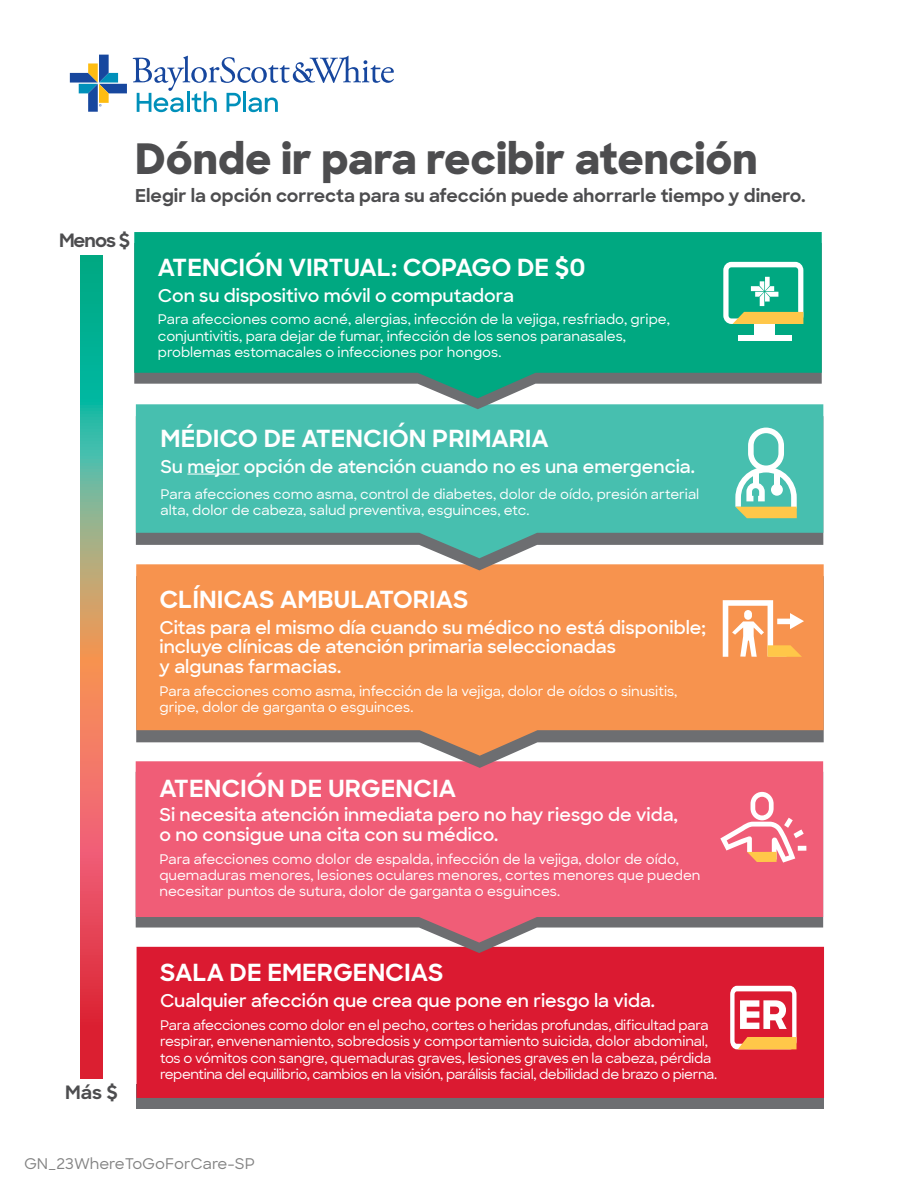
<style>
.page{position:relative;width:918px;height:1188px;background:#fff}
.page>*{position:absolute;margin:0;border:0;box-sizing:border-box;transform-origin:0 0}
.t1{font:800 42px "Sharp Sans";color:#4d4d4f}
.t2{font:700 24px "Sharp Sans";color:#fff}
.t3{font:700 18.75px "Sharp Sans";letter-spacing:-.05em;color:#4d4d4f}
.t4{font:600 18px "Sharp Sans";color:#fff}
.t5{font:700 18px "Sharp Sans";color:#4d4d4f}
.t6{font:500 15px "Sharp Sans";color:#000}
.t7{font:500 13.5px/16.2px "Sharp Sans";letter-spacing:-.005em;color:#fff}
</style>
<div class="page">
<div style="left:137px;top:1084px;width:687px;height:24px;background:#6d6e71"></div>
<div style="left:137px;top:947px;width:687px;height:151px;background:#db1a31"></div>
<svg style="left:730px;top:986px;width:67px;height:63px"></svg>
<svg style="left:81px;top:255px;width:21px;height:824px;background:#a48270"></svg>
<svg style="left:136px;top:943px;width:687px;height:10px;fill:#db1a31"></svg>
<svg style="left:136px;top:768px;width:687px;height:175px;background:#e96b81"></svg>
<svg style="left:720px;top:792px;width:86px;height:71px"></svg>
<svg style="left:136px;top:756px;width:688px;height:12px"></svg>
<svg style="left:136px;top:564px;width:688px;height:192px;background:#ee975c"></svg>
<svg style="left:723px;top:600px;width:81px;height:57px"></svg>
<svg style="left:136px;top:558px;width:687px;height:12px"></svg>
<svg style="left:136px;top:404px;width:687px;height:154px;background:#59bdb0"></svg>
<svg style="left:135px;top:398px;width:687px;height:11px"></svg>
<svg style="left:134px;top:232px;width:688px;height:166px;background:#1bab8a"></svg>
<div style="left:754px;top:319px;width:21px;height:17px;background:#fff"></div>
<div style="left:738px;top:335px;width:54px;height:6px;background:#fff"></div>
<svg style="left:723px;top:262px;width:80px;height:62px"></svg>
<hr style="left:187px;top:474px;width:53px;height:1px;background:#fff">
<svg style="left:735px;top:428px;width:62px;height:90px"></svg>
<div style="left:753px;top:472px;width:5px;height:13px;background:#fff"></div>
<div style="left:774px;top:473px;width:6px;height:15px;background:#fff"></div>
<svg style="left:70px;top:55px;width:57px;height:57px"></svg>
<svg style="left:133px;top:56px;width:261px;height:56px"></svg>
<p class="t1" style="left:135px;top:127px;width:624px">Dónde ir para recibir atención</p>
<p class="t5" style="left:135px;top:182px;width:672px">Elegir la opción correcta para su afección puede ahorrarle tiempo y dinero.</p>
<p class="t3" style="left:59px;top:227px;width:73px">Menos $</p>
<p class="t3" style="left:65px;top:1078px;width:54px">Más $</p>
<p class="t2" style="left:252px;top:244px;width:14px">´</p>
<p class="t2" style="left:158px;top:249px;width:429px">ATENCION VIRTUAL: COPAGO DE $0</p>
<p class="t4" style="left:158px;top:282px;width:358px">Con su dispositivo móvil o computadora</p>
<p class="t7" style="left:158px;top:311px;width:514px">Para afecciones como acné, alergias, infección de la vejiga, resfriado, gripe,</p>
<p class="t7" style="left:158px;top:327px;width:470px">conjuntivitis, para dejar de fumar, infección de los senos paranasales,</p>
<p class="t7" style="left:158px;top:343px;width:345px">problemas estomacales o infecciones por hongos.</p>
<p class="t2" style="left:396px;top:415px;width:14px">´</p>
<p class="t2" style="left:161px;top:420px;width:390px">MÉDICO DE ATENCION PRIMARIA</p>
<p class="t4" style="left:161px;top:453px;width:536px">Su mejor opción de atención cuando no es una emergencia.</p>
<p class="t7" style="left:161px;top:485px;width:540px">Para afecciones como asma, control de diabetes, dolor de oído, presión arterial alta, dolor de cabeza, salud preventiva, esguinces, etc.</p>
<p class="t2" style="left:159px;top:581px;width:310px">CLÍNICAS AMBULATORIAS</p>
<p class="t4" style="left:159px;top:614px;width:548px">Citas para el mismo día cuando su médico no está disponible;</p>
<p class="t4" style="left:159px;top:634px;width:458px">incluye clínicas de atención primaria seleccionadas</p>
<p class="t4" style="left:159px;top:653px;width:183px">y algunas farmacias.</p>
<p class="t7" style="left:159px;top:682px;width:520px">Para afecciones como asma, infección de la vejiga, dolor de oídos o sinusitis, gripe, dolor de garganta o esguinces.</p>
<p class="t2" style="left:253px;top:765px;width:14px">´</p>
<p class="t2" style="left:159px;top:771px;width:298px">ATENCION DE URGENCIA</p>
<p class="t4" style="left:159px;top:801px;width:520px">Si necesita atención inmediata pero no hay riesgo de vida,</p>
<p class="t4" style="left:159px;top:821px;width:340px">o no consigue una cita con su médico.</p>
<p class="t7" style="left:159px;top:850px;width:543px">Para afecciones como dolor de espalda, infección de la vejiga, dolor de oído, quemaduras menores, lesiones oculares menores, cortes menores que pueden necesitar puntos de sutura, dolor de garganta o esguinces.</p>
<p class="t2" style="left:160px;top:955px;width:285px">SALA DE EMERGENCIAS</p>
<p class="t4" style="left:160px;top:988px;width:496px">Cualquier afección que crea que pone en riesgo la vida.</p>
<p class="t7" style="left:160px;top:1017px;width:559px">Para afecciones como dolor en el pecho, cortes o heridas profundas, dificultad para respirar, envenenamiento, sobredosis y comportamiento suicida, dolor abdominal, tos o vómitos con sangre, quemaduras graves, lesiones graves en la cabeza, pérdida repentina del equilibrio, cambios en la visión, parálisis facial, debilidad de brazo o pierna.</p>
<p class="t6" style="left:24px;top:1152px;width:233px">GN_23WhereToGoForCare-SP</p>
</div>
